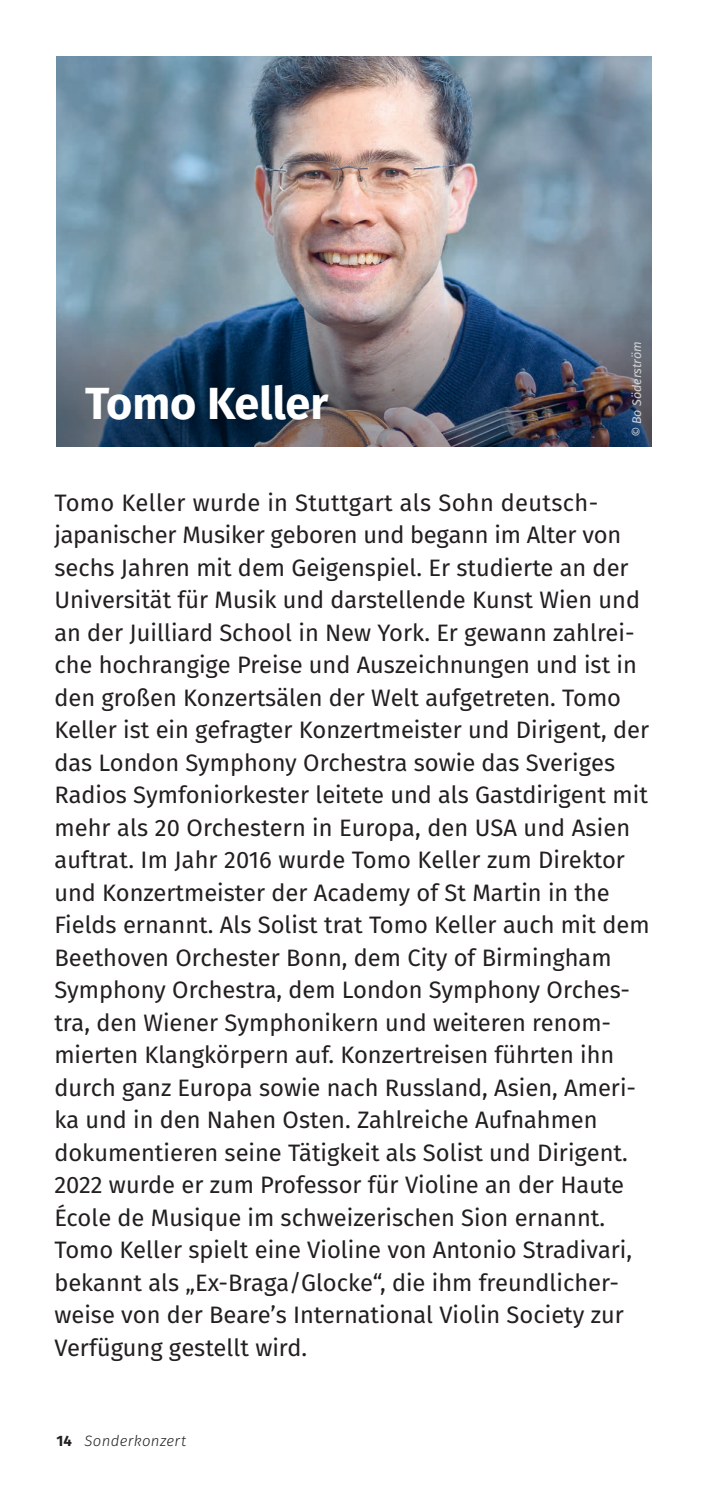
<style>
.page{position:relative;width:709px;height:1489px;background:#fff}
.page>*{position:absolute;margin:0;border:0;box-sizing:border-box;transform-origin:0 0}
.Künstler-Bio___Headline{font:700 45px "Fira Sans";letter-spacing:-.005em;color:#fff}
.Fließtext{font:23.75px/32.5px "Fira Sans";color:#231f20}
.t1{font:italic 300 15px "Fira Sans";letter-spacing:.025em;color:#231f20}
.Fotocredit{font:italic 12.5px "Fira Sans";color:#d1d2d4}
.s1{font-weight:700;font-style:normal}
</style>
<div class="page">
<img style="left:56px;top:57px;width:596px;height:390px">
<img style="left:56px;top:306px;width:595px;height:140px">
<p class="Künstler-Bio___Headline" style="left:85px;top:365px;width:245px">Tomo Keller</p>
<p class="Fotocredit" style="left:627px;top:437px;width:98px;rotate:-90deg">© Bo Söderström</p>
<p class="Fließtext" style="left:54px;top:485px;width:545px">Tomo Keller wurde in Stuttgart als Sohn deutsch-</p>
<p class="Fließtext" style="left:54px;top:518px;width:596px">japanischer Musiker geboren und begann im Alter von sechs Jahren mit dem Geigenspiel. Er studierte an der Universität für Musik und darstellende Kunst Wien und an der Juilliard School in New York. Er gewann zahlrei&shy;che hochrangige Preise und Auszeichnungen und ist in den großen Konzertsälen der Welt aufgetreten. Tomo Keller ist ein gefragter Konzertmeister und Dirigent, der das London Symphony Orchestra sowie das Sveriges Radios Symfoniorkester leitete und als Gastdirigent mit mehr als 20 Orchestern in Europa, den USA und Asien auftrat. Im Jahr 2016 wurde Tomo Keller zum Direktor und Konzertmeister der Academy of St Martin in the Fields ernannt. Als Solist trat Tomo Keller auch mit dem Beethoven Orchester Bonn, dem City of Birmingham Symphony Orchestra, dem London Symphony Orches-</p>
<p class="Fließtext" style="left:54px;top:1005px;width:583px">tra, den Wiener Symphonikern und weiteren renom&shy;mierten Klangkörpern auf. Konzertreisen führten ihn durch ganz Europa sowie nach Russland, Asien, Ameri&shy;ka und in den Nahen Osten. Zahlreiche Aufnahmen dokumentieren seine Tätigkeit als Solist und Dirigent.<br>2022 wurde er zum Professor für Violine an der Haute École de Musique im schweizerischen Sion ernannt.<br>Tomo Keller spielt eine Violine von Antonio Stradivari, bekannt als „Ex-Braga/Glocke“, die ihm freundlicher&shy;weise von der Beare’s International Violin Society zur Verfügung gestellt wird.</p>
<p class="t1" style="left:56px;top:1430px;width:131px"><span class="s1">14</span> Sonderkonzert</p>
</div>
